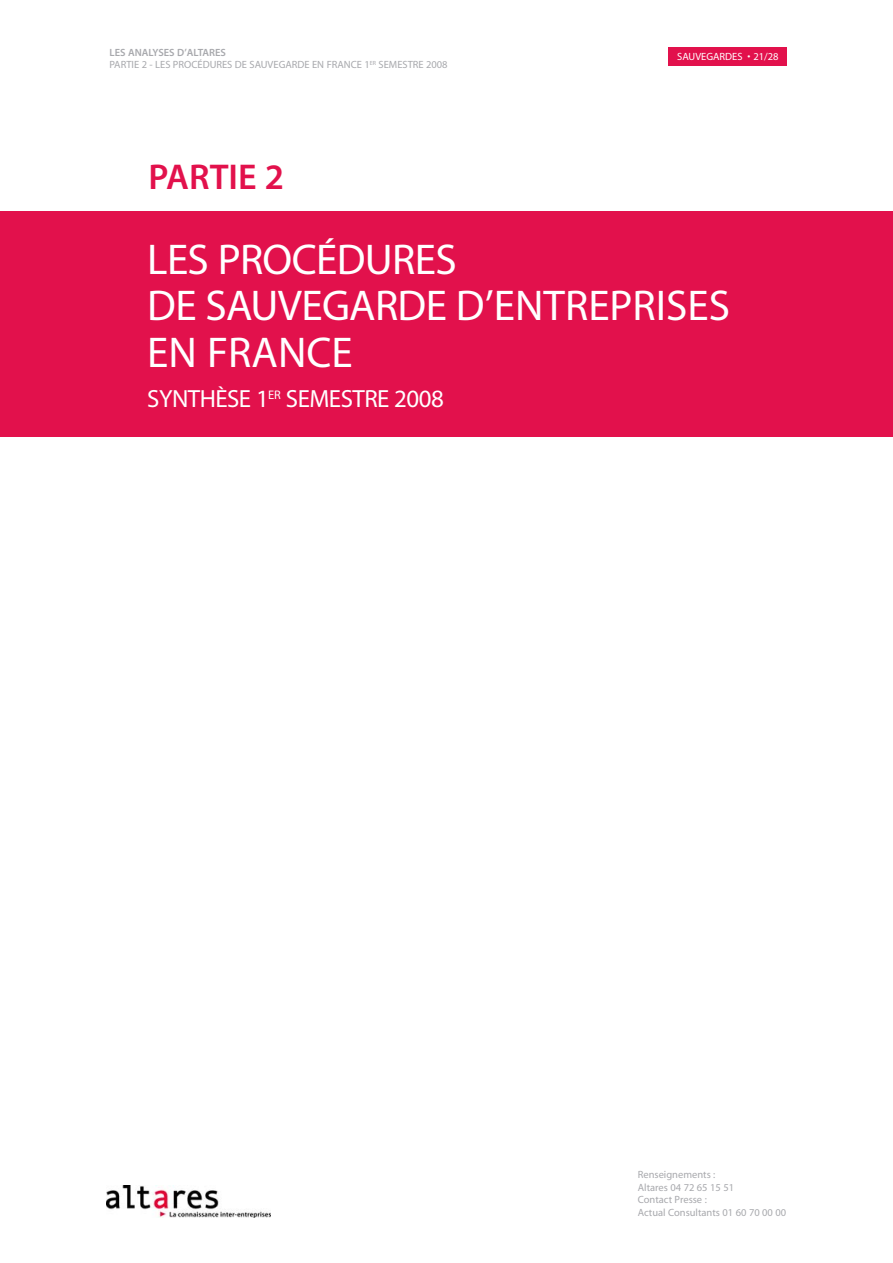
<style>
.page{position:relative;width:893px;height:1263px;background:#fff}
.page>*{position:absolute;margin:0;border:0;box-sizing:border-box;transform-origin:0 0}
.t1{font:43.2px/46.5px "Myriad MM 400 600";letter-spacing:-.015em;color:#fff}
.t2{font:600 36px "Myriad Pro";color:#e2114c}
.t3{font:24.9px "Myriad MM 400 600";letter-spacing:-.02em;color:#fff}
.t4{font:10.5px/12.6px "Myriad MM 400 600";color:#a8a9ad}
.t5{font:10.5px "Myriad MM 565 600";color:#a8a9ad}
.t6{font:10.5px "Myriad MM 400 600";color:#fff}
</style>
<div class="page">
<img style="left:106px;top:1186px;width:164px;height:31px">
<div style="left:668px;top:48px;width:118px;height:18px;background:#e2114c"></div>
<div style="left:0;top:211px;width:893px;height:225px;background:#e2114c"></div>
<p class="t5" style="left:110px;top:48px;width:118px">LES ANALYSES D’ALTARES</p>
<p class="t4" style="left:110px;top:59px;width:339px">PARTIE 2 - LES PROCÉDURES DE SAUVEGARDE EN FRANCE 1<sup>ER</sup> SEMESTRE 2008</p>
<h2 class="t2" style="left:149px;top:163px;width:137px">PARTIE 2</h2>
<p class="t6" style="left:677px;top:53px;width:103px">SAUVEGARDES • 21/28</p>
<h1 class="t1" style="left:147px;top:239px;width:584px">LES PROCÉDURES<br>DE SAUVEGARDE D’ENTREPRISES<br>EN FRANCE</h1>
<h3 class="t3" style="left:147px;top:389px;width:298px">SYNTHÈSE 1<sup>ER</sup> SEMESTRE 2008</h3>
<p class="t4" style="left:638px;top:1169px;width:150px">Renseignements :<br>Altares 04 72 65 15 51<br>Contact Presse :<br>Actual Consultants 01 60 70 00 00</p>
</div>
